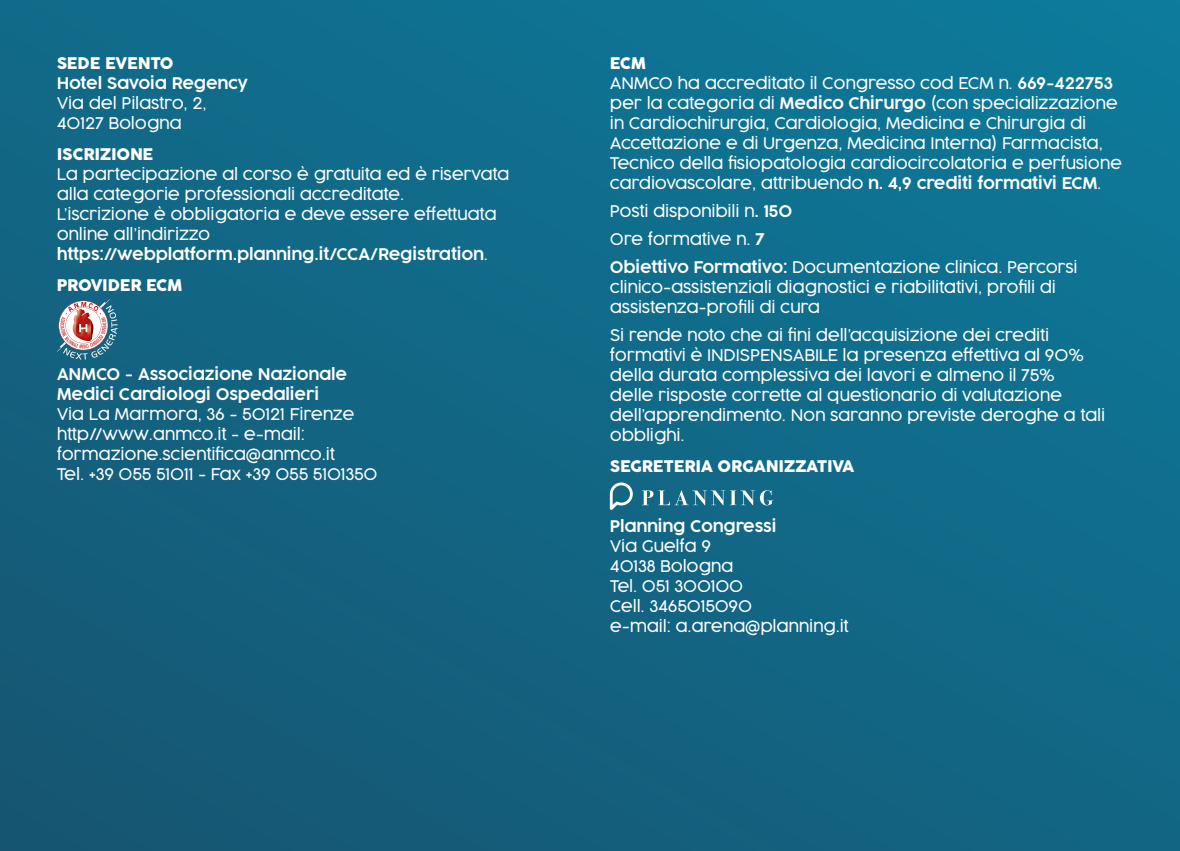
<style>
.page{position:relative;width:1180px;height:851px;background:#fff}
.page>*{position:absolute;margin:0;border:0;box-sizing:border-box;transform-origin:0 0}
.t1{font:300 16px/20px "Cocogoose Pro";letter-spacing:-.015em;color:#fff}
.t2{font:300 16px/20px "Cocogoose Pro";letter-spacing:-.015em;color:#fff}
.t3{font:16px "Cocogoose Pro";letter-spacing:-.015em;color:#fff}
.s1{font-style:inherit}
.s2{font-weight:400}
</style>
<div class="page">
<hr style="left:1179px;top:0;width:1px;height:850px;background:#0d7d9e">
<div style="left:0;top:0;width:1179px;height:850px;background:linear-gradient(to right,#145f7d,#0f7190)"></div>
<svg style="left:57px;top:343px;width:9px;height:8px"></svg>
<svg style="left:59px;top:300px;width:58px;height:59px"></svg>
<svg style="left:609px;top:482px;width:23px;height:28px"></svg>
<svg style="left:642px;top:490px;width:131px;height:15px;background:#4c8da4"></svg>
<p class="t3" style="left:57px;top:52px;width:118px">SEDE EVENTO</p>
<p class="t2" style="left:57px;top:73px;width:193px">Hotel Savoia Regency</p>
<p class="t1" style="left:57px;top:92px;width:151px">Via del Pilastro, 2,<br>40127 Bologna</p>
<p class="t3" style="left:57px;top:143px;width:98px">ISCRIZIONE</p>
<p class="t1" style="left:57px;top:164px;width:454px">La partecipazione al corso è gratuita ed è riservata alla categorie professionali accreditate.<br>L’iscrizione è obbligatoria e deve essere effettuata online all’indirizzo <span class="s1">https://webplatform.planning.it/CCA/Registration</span>.</p>
<p class="t3" style="left:57px;top:275px;width:127px">PROVIDER ECM</p>
<p class="t2" style="left:57px;top:363px;width:292px">ANMCO - Associazione Nazionale<br>Medici Cardiologi Ospedalieri</p>
<p class="t1" style="left:57px;top:403px;width:322px">Via La Marmora, 36 - 50121 Firenze http//www.anmco.it - e-mail: formazione.scientifica@anmco.it<br>Tel. +39 055 51011 - Fax +39 055 5101350</p>
<p class="t1" style="left:609px;top:52px;width:514px"><span class="s2">ECM<br></span>ANMCO ha accreditato il Congresso cod ECM n. <span class="s1">669-422753 </span>per la categoria di <span class="s1">Medico Chirurgo</span> (con specializzazione in Cardiochirurgia, Cardiologia, Medicina e Chirurgia di Accettazione e di Urgenza, Medicina Interna) Farmacista, Tecnico della fisiopatologia cardiocircolatoria e perfusione cardiovascolare, attribuendo <span class="s1">n. 4,9 crediti formativi ECM</span>.</p>
<p class="t1" style="left:609px;top:196px;width:469px;line-height:28px">Posti disponibili n<span class="s1">. 150<br></span>Ore formative n. <span class="s1">7<br>Obiettivo Formativo:</span> Documentazione clinica. Percorsi</p>
<p class="t1" style="left:609px;top:276px;width:447px">clinico-assistenziali diagnostici e riabilitativi, profili di assistenza-profili di cura</p>
<p class="t1" style="left:609px;top:324px;width:497px">Si rende noto che ai fini dell’acquisizione dei crediti formativi è INDISPENSABILE la presenza effettiva al 90% della durata complessiva dei lavori e almeno il 75%<br>delle risposte corrette al questionario di valutazione dell’apprendimento. Non saranno previste deroghe a tali obblighi.</p>
<p class="t3" style="left:609px;top:455px;width:246px">SEGRETERIA ORGANIZZATIVA</p>
<p class="t2" style="left:609px;top:516px;width:168px">Planning Congressi</p>
<p class="t1" style="left:609px;top:536px;width:240px">Via Guelfa 9<br>40138 Bologna<br>Tel. 051 300100<br>Cell. 3465015090<br>e-mail: a.arena@planning.it</p>
</div>
